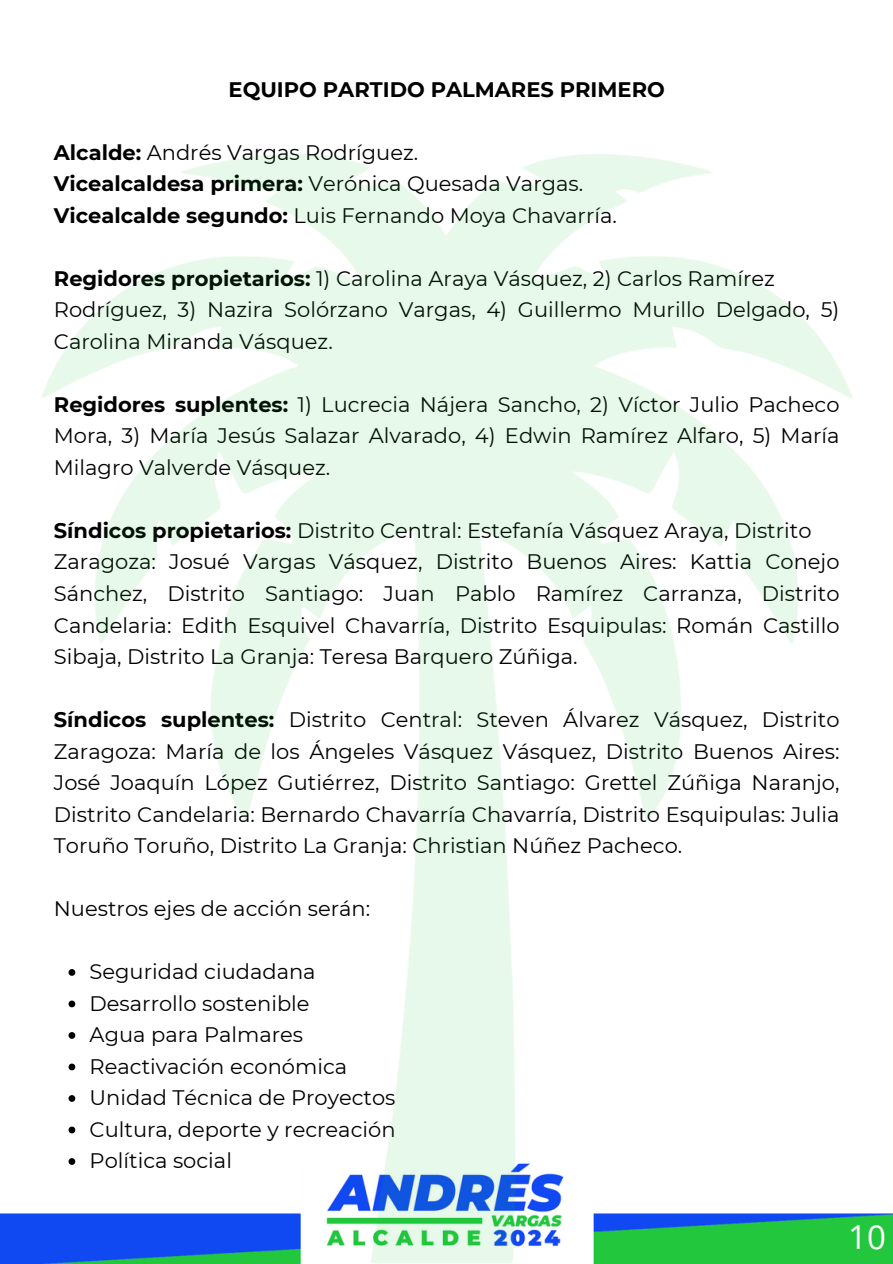
<style>
.page{position:relative;width:893px;height:1264px;background:#fff}
.page>*{position:absolute;margin:0;border:0;box-sizing:border-box;transform-origin:0 0}
.t1{font:33px "Open Sans";color:#fff}
.t2{font:21px/31.5px "Montserrat";color:#000;text-align:justify}
.t3{font:700 21px "Montserrat";color:#000}
.s1{font-weight:700}
</style>
<div class="page">
<img style="left:0;top:154px;width:892px;height:1109px">
<p class="t3" style="left:228px;top:76px;width:437px">EQUIPO PARTIDO PALMARES PRIMERO</p>
<p class="t2" style="left:54px;top:136px;width:366px"><span class="s1">Alcalde:</span> Andrés Vargas Rodríguez.</p>
<p class="t2" style="left:54px;top:168px;width:531px"><span class="s1">Vicealcaldesa primera:</span> Verónica Quesada Vargas.</p>
<p class="t2" style="left:54px;top:199px;width:564px"><span class="s1">Vicealcalde segundo:</span> Luis Fernando Moya Chavarría.</p>
<p class="t2" style="left:54px;top:262px;width:722px"><span class="s1">Regidores propietarios:</span> 1) Carolina Araya Vásquez, 2) Carlos Ramírez</p>
<p class="t2" style="left:54px;top:294px;width:787px">Rodríguez, 3) Nazira Solórzano Vargas, 4) Guillermo Murillo Delgado, 5)<br>Carolina Miranda Vásquez.</p>
<p class="t2" style="left:54px;top:388px;width:787px"><span class="s1">Regidores suplentes:</span> 1) Lucrecia Nájera Sancho, 2) Víctor Julio Pacheco Mora, 3) María Jesús Salazar Alvarado, 4) Edwin Ramírez Alfaro, 5) María Milagro Valverde Vásquez.</p>
<p class="t2" style="left:54px;top:514px;width:759px"><span class="s1">Síndicos propietarios:</span> Distrito Central: Estefanía Vásquez Araya, Distrito</p>
<p class="t2" style="left:54px;top:546px;width:787px">Zaragoza: Josué Vargas Vásquez, Distrito Buenos Aires: Kattia Conejo Sánchez, Distrito Santiago: Juan Pablo Ramírez Carranza, Distrito Candelaria: Edith Esquivel Chavarría, Distrito Esquipulas: Román Castillo Sibaja, Distrito La Granja: Teresa Barquero Zúñiga.</p>
<p class="t2" style="left:54px;top:703px;width:787px"><span class="s1">Síndicos suplentes:</span> Distrito Central: Steven Álvarez Vásquez, Distrito Zaragoza: María de los Ángeles Vásquez Vásquez, Distrito Buenos Aires:<br>José Joaquín López Gutiérrez, Distrito Santiago: Grettel Zúñiga Naranjo, Distrito Candelaria: Bernardo Chavarría Chavarría, Distrito Esquipulas: Julia Toruño Toruño, Distrito La Granja: Christian Núñez Pacheco.</p>
<p class="t2" style="left:54px;top:892px;width:318px">Nuestros ejes de acción serán:</p>
<p class="t2" style="left:90px;top:955px;width:227px">Seguridad ciudadana</p>
<p class="t2" style="left:90px;top:987px;width:221px">Desarrollo sostenible</p>
<p class="t2" style="left:90px;top:1018px;width:215px">Agua para Palmares</p>
<p class="t2" style="left:90px;top:1050px;width:259px">Reactivación económica</p>
<p class="t2" style="left:90px;top:1081px;width:307px">Unidad Técnica de Proyectos</p>
<p class="t2" style="left:90px;top:1113px;width:307px">Cultura, deporte y recreación</p>
<p class="t2" style="left:90px;top:1144px;width:144px">Política social</p>
<p class="t1" style="left:848px;top:1213px;width:39px">10</p>
</div>
